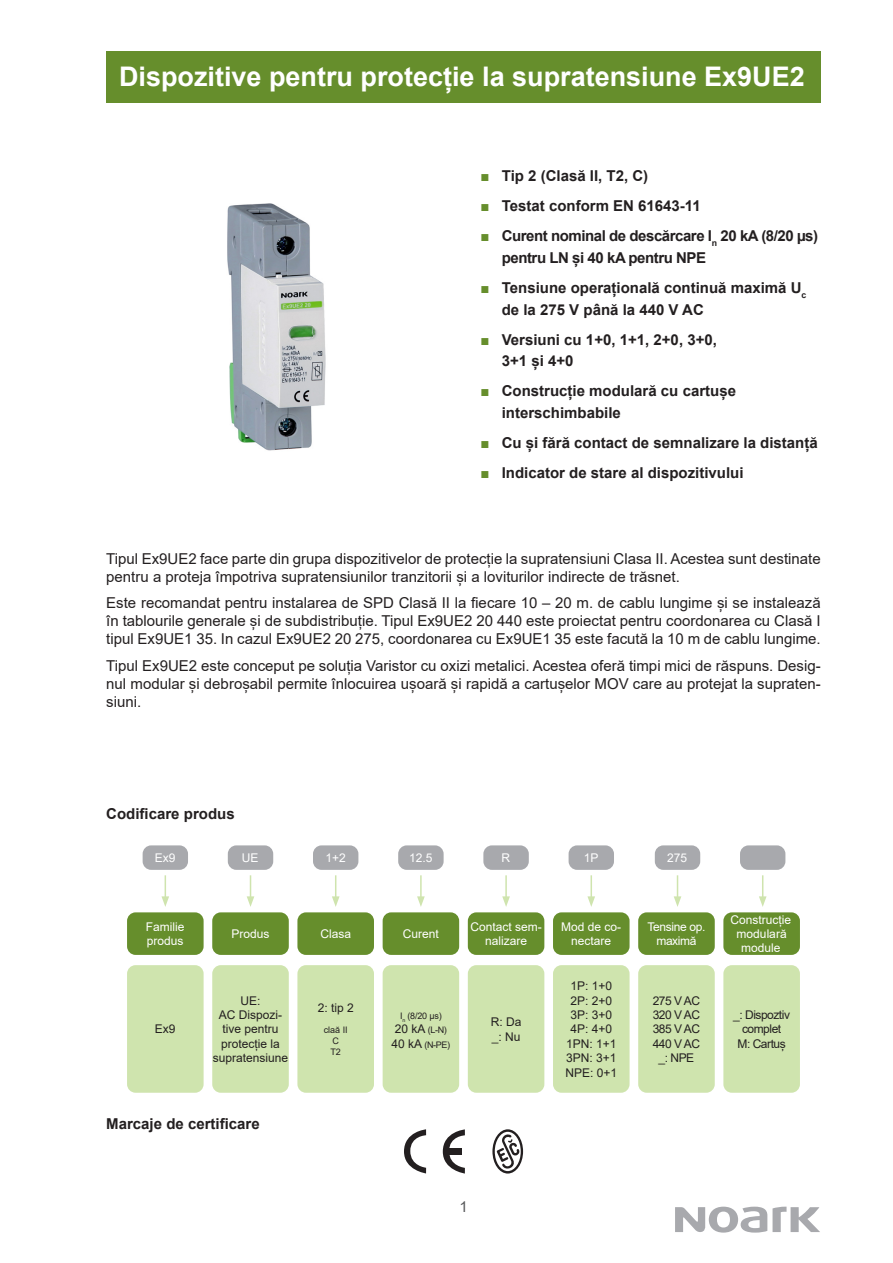
<style>
.page{position:relative;width:893px;height:1263px;background:#fff}
.page>*{position:absolute;margin:0;border:0;box-sizing:border-box;transform-origin:0 0}
.Def_Style_Header1{font:700 27px "Arial";color:#fff}
.Def_Style_Order_Seco{font:15px/18px "Arial";color:#231f20;text-align:justify}
.Def_Style_Order_Seco-2{font:700 15px/21.6px "Arial";color:#231f20}
.Def_Style_Order_Seco-3{font:700 15px/21.6px "Arial";letter-spacing:-.03em;color:#231f20}
.t1{font:15px "Arial";color:#57585a}
.Def_Style_TypeKey_3{font:12px/14.4px "Arial";color:#231f20;text-align:center}
.Def_Style_TypeKey_1{font:12px/14.4px "Arial";color:#fff;text-align:center}
.Def_Style_TypeKey_3-2{font:12px/14.4px "Arial";letter-spacing:-.04em;color:#231f20;text-align:center}
.Def_Style_TypeKey_1-2{font:12px/14.4px "Arial";letter-spacing:-.03em;color:#fff;text-align:center}
.Def_Style_TypeKey_3-3{font:9px/10.8px "Arial";color:#231f20;text-align:center}
.s1{color:#668e2c}
.s2{font-size:12px}
</style>
<div class="page">
<svg style="left:675px;top:1206px;width:145px;height:26px"></svg>
<div style="left:106px;top:51px;width:715px;height:51px;background:#668e2c"></div>
<div style="left:143px;top:845px;width:45px;height:25px;background:#a8a9ad;border-radius:9px"></div>
<div style="left:127px;top:912px;width:77px;height:43px;background:#668e2c;border-radius:9px"></div>
<div style="left:127px;top:965px;width:77px;height:128px;background:#cfe4ae;border-radius:9px"></div>
<div style="left:228px;top:845px;width:45px;height:25px;background:#a8a9ad;border-radius:9px"></div>
<div style="left:212px;top:912px;width:77px;height:43px;background:#668e2c;border-radius:9px"></div>
<div style="left:212px;top:965px;width:77px;height:128px;background:#cfe4ae;border-radius:9px"></div>
<div style="left:398px;top:845px;width:46px;height:25px;background:#a8a9ad;border-radius:9px"></div>
<div style="left:383px;top:912px;width:76px;height:43px;background:#668e2c;border-radius:9px"></div>
<div style="left:740px;top:845px;width:45px;height:25px;background:#a8a9ad;border-radius:9px"></div>
<div style="left:723px;top:912px;width:77px;height:43px;background:#668e2c;border-radius:9px"></div>
<div style="left:723px;top:965px;width:77px;height:128px;background:#cfe4ae;border-radius:9px"></div>
<svg style="left:161px;top:875px;width:8px;height:32px"></svg>
<svg style="left:247px;top:875px;width:7px;height:32px"></svg>
<hr style="left:420px;top:875px;width:2px;height:24px;background:#cfe4ae">
<svg style="left:417px;top:896px;width:8px;height:11px"></svg>
<svg style="left:759px;top:875px;width:7px;height:32px"></svg>
<div style="left:483px;top:845px;width:46px;height:25px;background:#a8a9ad;border-radius:9px"></div>
<div style="left:468px;top:912px;width:76px;height:43px;background:#668e2c;border-radius:9px"></div>
<div style="left:468px;top:965px;width:76px;height:128px;background:#cfe4ae;border-radius:9px"></div>
<div style="left:569px;top:845px;width:45px;height:25px;background:#a8a9ad;border-radius:9px"></div>
<div style="left:553px;top:912px;width:77px;height:43px;background:#668e2c;border-radius:9px"></div>
<div style="left:553px;top:965px;width:77px;height:128px;background:#cfe4ae;border-radius:9px"></div>
<div style="left:655px;top:845px;width:45px;height:25px;background:#a8a9ad;border-radius:9px"></div>
<div style="left:638px;top:912px;width:77px;height:43px;background:#668e2c;border-radius:9px"></div>
<hr style="left:505px;top:875px;width:2px;height:24px;background:#cfe4ae">
<svg style="left:502px;top:896px;width:8px;height:11px"></svg>
<hr style="left:590px;top:875px;width:2px;height:24px;background:#cfe4ae">
<svg style="left:587px;top:896px;width:8px;height:11px"></svg>
<svg style="left:674px;top:875px;width:7px;height:32px"></svg>
<div style="left:313px;top:845px;width:45px;height:25px;background:#a8a9ad;border-radius:9px"></div>
<div style="left:297px;top:912px;width:77px;height:43px;background:#668e2c;border-radius:9px"></div>
<svg style="left:332px;top:875px;width:8px;height:32px"></svg>
<div style="left:383px;top:965px;width:76px;height:128px;background:#cfe4ae;border-radius:9px"></div>
<div style="left:297px;top:965px;width:77px;height:128px;background:#cfe4ae;border-radius:9px"></div>
<div style="left:638px;top:965px;width:77px;height:128px;background:#cfe4ae;border-radius:9px"></div>
<svg style="left:492px;top:1129px;width:31px;height:44px"></svg>
<svg style="left:404px;top:1129px;width:22px;height:44px"></svg>
<svg style="left:443px;top:1129px;width:22px;height:44px"></svg>
<div style="left:447px;top:1148px;width:15px;height:6px;background:#231f20"></div>
<img style="left:227px;top:203px;width:99px;height:248px">
<p class="Def_Style_Header1" style="left:119px;top:58px;width:687px">Dispozitive pentru protecție la supratensiune Ex9UE2</p>
<p class="Def_Style_Order_Seco-2" style="left:480px;top:165px;width:169px"><span class="s1">■</span> Tip 2 (Clasă II, T2, C)</p>
<p class="Def_Style_Order_Seco-2" style="left:480px;top:195px;width:222px"><span class="s1">■</span> Testat conform EN 61643-11</p>
<p class="Def_Style_Order_Seco-3" style="left:502px;top:225px;width:318px;text-indent:-21px"><span class="s1">■</span> Curent nominal de descărcare I<sub>n</sub> 20 kA (8/20 µs) pentru LN și 40 kA pentru NPE</p>
<p class="Def_Style_Order_Seco-2" style="left:502px;top:277px;width:306px;text-indent:-21px"><span class="s1">■</span> Tensiune operațională continuă maximă U<sub>c </sub>de la 275 V până la 440 V AC</p>
<p class="Def_Style_Order_Seco-2" style="left:502px;top:329px;width:217px;text-indent:-21px"><span class="s1">■</span> Versiuni cu 1+0, 1+1, 2+0, 3+0,<br>3+1 și 4+0</p>
<p class="Def_Style_Order_Seco-2" style="left:502px;top:380px;width:236px;text-indent:-21px"><span class="s1">■</span> Construcție modulară cu cartușe interschimbabile</p>
<p class="Def_Style_Order_Seco-2" style="left:480px;top:432px;width:339px"><span class="s1">■</span> Cu și fără contact de semnalizare la distanță</p>
<p class="Def_Style_Order_Seco-2" style="left:480px;top:462px;width:264px"><span class="s1">■</span> Indicator de stare al dispozitivului</p>
<p class="Def_Style_Order_Seco" style="left:106px;top:549px;width:716px">Tipul Ex9UE2 face parte din grupa dispozitivelor de protecție la supratensiuni Clasa II. Acestea sunt destinate pentru a proteja împotriva supratensiunilor tranzitorii și a loviturilor indirecte de trăsnet.</p>
<p class="Def_Style_Order_Seco" style="left:106px;top:594px;width:716px">Este recomandat pentru instalarea de SPD Clasă II la fiecare 10 – 20 m. de cablu lungime și se instalează în tablourile generale și de subdistribuție. Tipul Ex9UE2 20 440 este proiectat pentru coordonarea cu Clasă I tipul Ex9UE1 35. In cazul Ex9UE2 20 275, coordonarea cu Ex9UE1 35 este facută la 10 m de cablu lungime.</p>
<p class="Def_Style_Order_Seco" style="left:106px;top:656px;width:716px">Tipul Ex9UE2 este conceput pe soluția Varistor cu oxizi metalici. Acestea oferă timpi mici de răspuns. Desig&shy;nul modular și debroșabil permite înlocuirea ușoară și rapidă a cartușelor MOV care au protejat la supraten&shy;siuni.</p>
<p class="Def_Style_Order_Seco-2" style="left:106px;top:803px;width:130px">Codificare produs</p>
<p class="Def_Style_TypeKey_1" style="left:155px;top:850px;width:22px">Ex9</p>
<p class="Def_Style_TypeKey_1" style="left:242px;top:850px;width:18px">UE</p>
<p class="Def_Style_TypeKey_1" style="left:146px;top:919px;width:40px;text-align:left">Familie produs</p>
<p class="Def_Style_TypeKey_3" style="left:155px;top:1022px;width:22px">Ex9</p>
<p class="Def_Style_TypeKey_1" style="left:231px;top:926px;width:40px">Produs</p>
<p class="Def_Style_TypeKey_3" style="left:240px;top:993px;width:22px">UE:</p>
<p class="Def_Style_TypeKey_3" style="left:213px;top:1007px;width:77px">AC Dispozi&shy;tive pentru protecție la supratensiune</p>
<p class="Def_Style_Order_Seco-2" style="left:106px;top:1113px;width:155px">Marcaje de certificare</p>
<p class="Def_Style_TypeKey_1" style="left:325px;top:850px;width:22px">1+2</p>
<p class="Def_Style_TypeKey_1" style="left:320px;top:926px;width:32px">Clasa</p>
<p class="Def_Style_TypeKey_3" style="left:318px;top:1000px;width:38px">2: tip 2</p>
<p class="Def_Style_TypeKey_3-3" style="left:324px;top:1025px;width:26px">claă II<br>C<br>T2</p>
<p class="Def_Style_TypeKey_1" style="left:409px;top:850px;width:25px">12.5</p>
<p class="Def_Style_TypeKey_1" style="left:502px;top:850px;width:10px">R</p>
<p class="Def_Style_TypeKey_1" style="left:584px;top:850px;width:16px">1P</p>
<p class="Def_Style_TypeKey_1" style="left:403px;top:926px;width:38px">Curent</p>
<p class="Def_Style_TypeKey_3-3" style="left:400px;top:1010px;width:43px">I<sub>n</sub> (8/20 µs)</p>
<p class="Def_Style_TypeKey_3-3" style="left:395px;top:1025px;width:53px"><span class="s2">20 kA</span> (L-N)</p>
<p class="Def_Style_TypeKey_3-3" style="left:392px;top:1039px;width:60px"><span class="s2">40 kA</span> (N-PE)</p>
<p class="Def_Style_TypeKey_1" style="left:470px;top:919px;width:73px">Contact sem&shy;nalizare</p>
<p class="Def_Style_TypeKey_3" style="left:491px;top:1014px;width:32px">R: Da</p>
<p class="Def_Style_TypeKey_3" style="left:492px;top:1029px;width:30px">_: Nu</p>
<p class="Def_Style_TypeKey_1" style="left:561px;top:919px;width:62px">Mod de co&shy;nectare</p>
<p class="Def_Style_TypeKey_3" style="left:570px;top:978px;width:43px">1P: 1+0</p>
<p class="Def_Style_TypeKey_3" style="left:570px;top:993px;width:43px">2P: 2+0</p>
<p class="Def_Style_TypeKey_3" style="left:570px;top:1007px;width:43px">3P: 3+0</p>
<p class="Def_Style_TypeKey_3" style="left:570px;top:1022px;width:43px">4P: 4+0</p>
<p class="Def_Style_TypeKey_3" style="left:566px;top:1036px;width:52px">1PN: 1+1</p>
<p class="Def_Style_TypeKey_3" style="left:566px;top:1050px;width:52px">3PN: 3+1</p>
<p class="Def_Style_TypeKey_3" style="left:565px;top:1065px;width:53px">NPE: 0+1</p>
<p class="Def_Style_TypeKey_1" style="left:667px;top:850px;width:22px">275</p>
<p class="Def_Style_TypeKey_1-2" style="left:648px;top:919px;width:59px">Tensine op. maximă</p>
<p class="Def_Style_TypeKey_3" style="left:653px;top:993px;width:49px">275 V AC</p>
<p class="Def_Style_TypeKey_3" style="left:653px;top:1007px;width:49px">320 V AC</p>
<p class="Def_Style_TypeKey_3" style="left:653px;top:1022px;width:49px">385 V AC</p>
<p class="Def_Style_TypeKey_3" style="left:653px;top:1036px;width:49px">440 V AC</p>
<p class="Def_Style_TypeKey_3" style="left:659px;top:1050px;width:37px">_: NPE</p>
<p class="Def_Style_TypeKey_1" style="left:730px;top:912px;width:62px">Construcție modulară</p>
<p class="Def_Style_TypeKey_1" style="left:741px;top:941px;width:41px">module</p>
<p class="Def_Style_TypeKey_3-2" style="left:733px;top:1007px;width:58px">_: Dispoztiv complet</p>
<p class="Def_Style_TypeKey_3" style="left:738px;top:1036px;width:50px">M: Cartuș</p>
<p class="t1" style="left:459px;top:1197px;width:10px">1</p>
</div>
